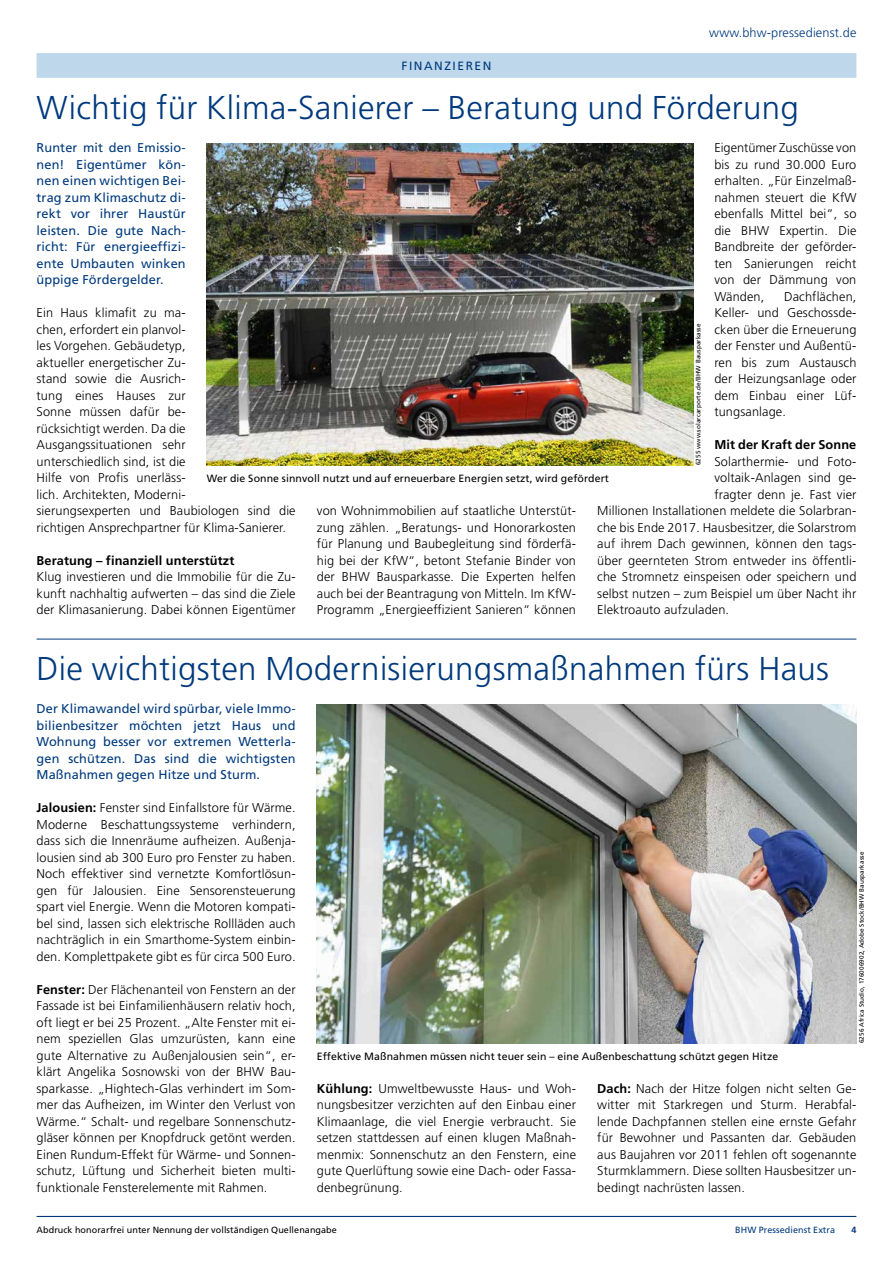
<style>
.page{position:relative;width:893px;height:1263px;background:#fff}
.page>*{position:absolute;margin:0;border:0;box-sizing:border-box;transform-origin:0 0}
.t1{font:300 33px "Frutiger LT Std";letter-spacing:.01em;color:#003a7d}
.t2{font:300 12.75px/16.5px "Frutiger LT Std";letter-spacing:.01em;color:#000;text-align:justify}
.t3{font:12.75px/16.5px "Frutiger LT Std";letter-spacing:.01em;color:#003a7d;text-align:justify}
.t4{font:700 12.75px "Frutiger LT Std";letter-spacing:.01em;color:#000}
.t5{font:300 12.75px "Frutiger LT Std";letter-spacing:.01em;color:#003a7d}
.t6{font:12px "Frutiger LT Std";letter-spacing:.125em;color:#003a7d}
.t7{font:10.5px "Frutiger LT Std";letter-spacing:.01em;color:#000}
.t8{font:9px "Frutiger LT Std";letter-spacing:.01em;color:#000}
.t9{font:9px "Frutiger LT Std";letter-spacing:.01em;color:#003a7d}
.t10{font:700 9px "Frutiger LT Std";color:#003a7d}
.t11{font:6.3px "Frutiger LT Std";letter-spacing:.01em;color:#000}
.s1{font-weight:700}
</style>
<div class="page">
<hr style="left:37px;top:1216px;width:819px;height:1px;background:#003a7d">
<hr style="left:37px;top:639px;width:819px;height:1px;background:#003a7d">
<div style="left:37px;top:53px;width:819px;height:25px;background:#bed7eb"></div>
<img style="left:317px;top:705px;width:539px;height:338px">
<img style="left:207px;top:144px;width:486px;height:322px">
<p class="t5" style="left:709px;top:25px;width:149px">www.bhw-pressedienst.de</p>
<p class="t6" style="left:402px;top:58px;width:91px">FINANZIEREN</p>
<h1 class="t1" style="left:37px;top:89px;width:764px">Wichtig für Klima-Sanierer – Beratung und Förderung</h1>
<p class="t3" style="left:37px;top:139px;width:151px">Runter mit den Emissio&shy;nen! Eigentümer kön&shy;nen einen wichtigen Bei&shy;trag zum Klimaschutz di&shy;rekt vor ihrer Haustür leisten. Die gute Nach&shy;richt: Für energieeffizi&shy;ente Umbauten winken üppige Fördergelder.</p>
<p class="t2" style="left:37px;top:305px;width:261px;text-align:left">Ein Haus klimafit zu ma-<br>chen, erfordert ein planvol-<br>les Vorgehen. Gebäudetyp,<br>aktueller energetischer Zu-<br>stand sowie die Ausrich-<br>tung eines Hauses zur<br>Sonne müssen dafür be-<br>rücksichtigt werden. Da die<br>Ausgangssituationen sehr<br>unterschiedlich sind, ist die<br>Hilfe von Profis unerläss-<br>lich. Architekten, Moderni-<br>sierungsexperten und Baubiologen sind die richtigen Ansprechpartner für Klima-Sanierer.</p>
<p class="t4" style="left:37px;top:553px;width:199px">Beratung – finanziell unterstützt</p>
<p class="t2" style="left:37px;top:569px;width:261px">Klug investieren und die Immobilie für die Zu&shy;kunft nachhaltig aufwerten – das sind die Ziele der Klimasanierung. Dabei können Eigentümer</p>
<p class="t2" style="left:714px;top:140px;width:144px">Eigentümer Zuschüsse von bis zu rund 30.000 Euro erhalten. „Für Einzelmaß&shy;nahmen steuert die KfW ebenfalls Mittel bei“, so die BHW Expertin. Die Bandbreite der geförder&shy;ten Sanierungen reicht von der Dämmung von Wänden,</p>
<p class="t2" style="left:714px;top:288px;width:144px;text-indent:70px">Dachflächen, Keller- und Geschossde&shy;cken über die Erneuerung der Fenster und Außentü&shy;ren bis zum Austausch der Heizungsanlage oder dem Einbau einer Lüf&shy;tungsanlage.</p>
<p class="t4" style="left:714px;top:437px;width:144px">Mit der Kraft der Sonne</p>
<p class="t2" style="left:714px;top:453px;width:144px">Solarthermie- und Foto-</p>
<p class="t2" style="left:714px;top:470px;width:144px">voltaik-Anlagen sind ge-</p>
<p class="t2" style="left:714px;top:486px;width:144px">fragter denn je. Fast vier</p>
<p class="t2" style="left:597px;top:503px;width:261px">Millionen Installationen meldete die Solarbran-</p>
<p class="t2" style="left:597px;top:519px;width:261px">che bis Ende 2017. Hausbesitzer, die Solarstrom</p>
<p class="t2" style="left:597px;top:536px;width:261px">auf ihrem Dach gewinnen, können den tags-</p>
<p class="t2" style="left:597px;top:552px;width:261px">über geernteten Strom entweder ins öffentli-</p>
<p class="t2" style="left:597px;top:569px;width:261px">che Stromnetz einspeisen oder speichern und</p>
<p class="t2" style="left:597px;top:585px;width:261px">selbst nutzen – zum Beispiel um über Nacht ihr</p>
<p class="t2" style="left:597px;top:602px;width:133px">Elektroauto aufzuladen.</p>
<p class="t11" style="left:695px;top:465px;width:143px;rotate:-90deg">6255 www.solarcarporte.de/BHW Bausparkasse</p>
<p class="t7" style="left:207px;top:472px;width:403px">Wer die Sonne sinnvoll nutzt und auf erneuerbare Energien setzt, wird gefördert</p>
<p class="t2" style="left:317px;top:503px;width:261px">von Wohnimmobilien auf staatliche Unterstüt&shy;zung zählen. „Beratungs- und Honorarkosten für Planung und Baubegleitung sind förderfä&shy;hig bei der KfW“, betont Stefanie Binder von der BHW Bausparkasse. Die Experten helfen auch bei der Beantragung von Mitteln. Im KfW-Programm „Energieeffizient Sanieren“ können</p>
<h1 class="t1" style="left:37px;top:650px;width:794px">Die wichtigsten Modernisierungsmaßnahmen fürs Haus</h1>
<p class="t3" style="left:37px;top:700px;width:261px">Der Klimawandel wird spürbar, viele Immo&shy;bilienbesitzer möchten jetzt Haus und Wohnung besser vor extremen Wetterla&shy;gen schützen. Das sind die wichtigsten Maßnahmen gegen Hitze und Sturm.</p>
<p class="t2" style="left:37px;top:800px;width:261px"><span class="s1">Jalousien:</span> Fenster sind Einfallstore für Wärme.<br>Moderne Beschattungssysteme verhindern, dass sich die Innenräume aufheizen. Außenja&shy;lousien sind ab 300 Euro pro Fenster zu haben.<br>Noch effektiver sind vernetzte Komfortlösun&shy;gen für Jalousien. Eine Sensorensteuerung spart viel Energie. Wenn die Motoren kompati&shy;bel sind, lassen sich elektrische Rollläden auch nachträglich in ein Smarthome-System einbin&shy;den. Komplettpakete gibt es für circa 500 Euro.</p>
<p class="t2" style="left:37px;top:981px;width:261px"><span class="s1">Fenster:</span> Der Flächenanteil von Fenstern an der Fassade ist bei Einfamilienhäusern relativ hoch, oft liegt er bei 25 Prozent. „Alte Fenster mit ei&shy;nem speziellen Glas umzurüsten, kann eine gute Alternative zu Außenjalousien sein“, er&shy;klärt Angelika Sosnowski von der BHW Bau&shy;sparkasse. „Hightech-Glas verhindert im Som&shy;mer das Aufheizen, im Winter den Verlust von Wärme.“ Schalt- und regelbare Sonnenschutz&shy;gläser können per Knopfdruck getönt werden.<br>Einen Rundum-Effekt für Wärme- und Sonnen&shy;schutz, Lüftung und Sicherheit bieten multi&shy;funktionale Fensterelemente mit Rahmen.</p>
<p class="t7" style="left:317px;top:1050px;width:463px">Effektive Maßnahmen müssen nicht teuer sein – eine Außenbeschattung schützt gegen Hitze</p>
<p class="t11" style="left:858px;top:1043px;width:193px;rotate:-90deg">6256 Africa Studio, 176006902, Adobe Stock/BHW Bausparkasse</p>
<p class="t2" style="left:317px;top:1080px;width:261px"><span class="s1">Kühlung:</span> Umweltbewusste Haus- und Woh&shy;nungsbesitzer verzichten auf den Einbau einer Klimaanlage, die viel Energie verbraucht. Sie setzen stattdessen auf einen klugen Maßnah&shy;menmix: Sonnenschutz an den Fenstern, eine gute Querlüftung sowie eine Dach- oder Fassa&shy;denbegrünung.</p>
<p class="t2" style="left:597px;top:1080px;width:261px"><span class="s1">Dach:</span> Nach der Hitze folgen nicht selten Ge&shy;witter mit Starkregen und Sturm. Herabfal&shy;lende Dachpfannen stellen eine ernste Gefahr für Bewohner und Passanten dar. Gebäuden aus Baujahren vor 2011 fehlen oft sogenannte Sturmklammern. Diese sollten Hausbesitzer un&shy;bedingt nachrüsten lassen.</p>
<p class="t8" style="left:37px;top:1224px;width:302px">Abdruck honorarfrei unter Nennung der vollständigen Quellenangabe</p>
<p class="t9" style="left:735px;top:1224px;width:101px">BHW Pressedienst Extra</p>
<p class="t10" style="left:851px;top:1224px;width:7px">4</p>
</div>
